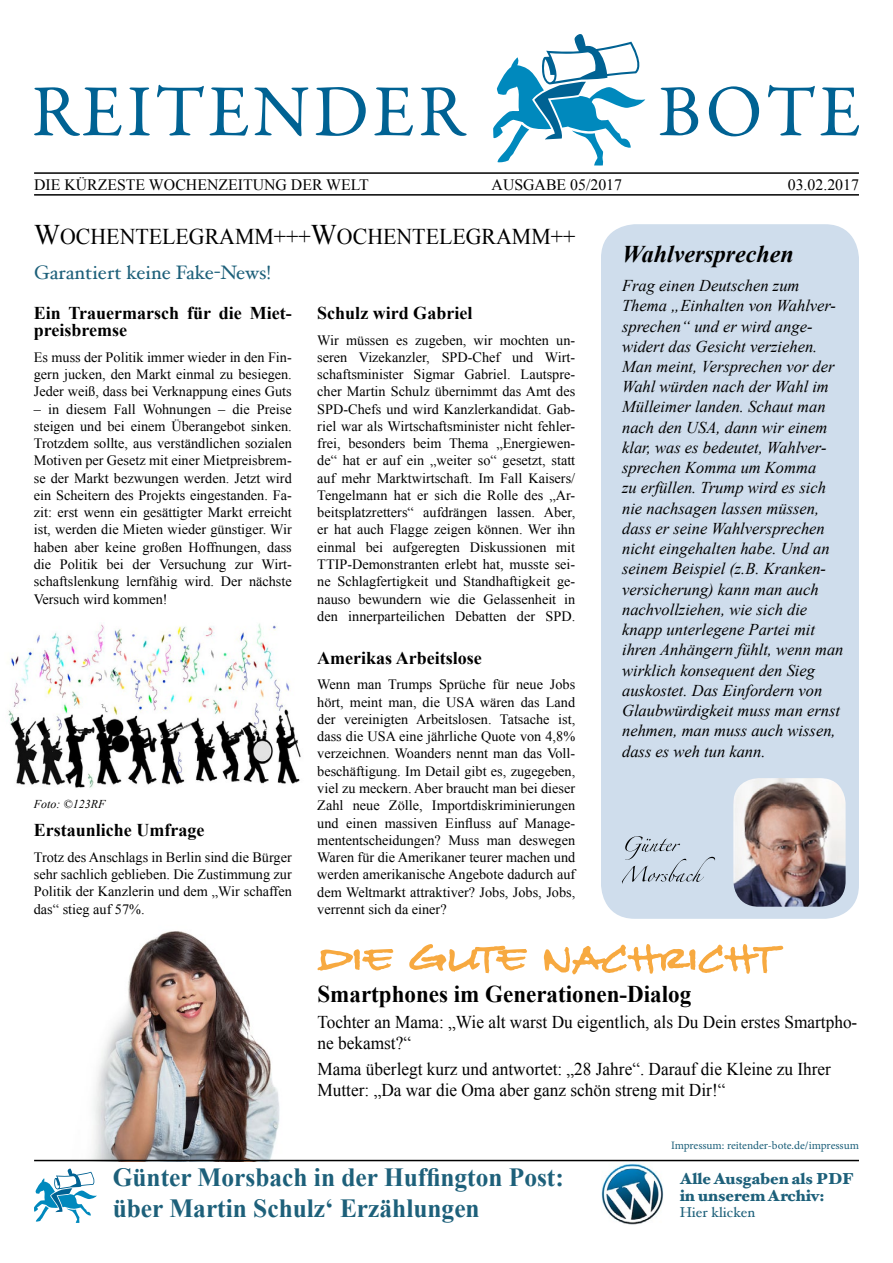
<style>
.page{position:relative;width:893px;height:1263px;background:#fff}
.page>*{position:absolute;margin:0;border:0;box-sizing:border-box;transform-origin:0 0}
.t1{font:700 26.25px/30.6px "Times New Roman";color:#1d607a}
.t2{font:700 24px "Times New Roman";color:#000;scale:.96 1}
.t3{font:italic 700 24px "Times New Roman";color:#000}
.t4{font:22.5px "Times New Roman";color:#000}
.t5{font:19.5px "Hoefler Text";color:#1d607a}
.t6{font:18px/21px "Times New Roman";color:#000;scale:.96 1}
.t7{font:700 18px/17.2px "Times New Roman";color:#000}
.t8{font:italic 16.5px/20.2px "Times New Roman";color:#000}
.t9{font:15.9px "Times New Roman";color:#000}
.t10{font:900 15.9px/16.5px "Hoefler Text";color:#1d607a}
.t11{font:14.25px/17.2px "Times New Roman";color:#000;text-align:justify}
.t12{font:14.25px "Hoefler Text";color:#1d607a}
.t13{font:italic 12px "Times New Roman";color:#000}
.t14{font:11.4px "Minion Pro";letter-spacing:-.005em;color:#1d607a}
.s1{font-size:28.5px}
</style>
<div class="page">
<img style="left:34px;top:931px;width:317px;height:229px">
<div style="left:601px;top:224px;width:258px;height:695px;background:#cfddec;border-radius:34px"></div>
<svg style="left:493px;top:34px;width:152px;height:131px"></svg>
<svg style="left:34px;top:87px;width:88px;height:49px"></svg>
<svg style="left:129px;top:87px;width:21px;height:48px"></svg>
<svg style="left:157px;top:85px;width:47px;height:51px"></svg>
<svg style="left:210px;top:87px;width:38px;height:49px"></svg>
<svg style="left:254px;top:87px;width:54px;height:49px"></svg>
<svg style="left:316px;top:87px;width:50px;height:49px"></svg>
<svg style="left:374px;top:87px;width:39px;height:49px"></svg>
<svg style="left:421px;top:87px;width:46px;height:49px"></svg>
<svg style="left:660px;top:87px;width:38px;height:48px"></svg>
<svg style="left:709px;top:86px;width:50px;height:50px"></svg>
<svg style="left:768px;top:85px;width:91px;height:51px"></svg>
<hr style="left:34px;top:172px;width:825px;height:2px;background:#000">
<hr style="left:34px;top:1160px;width:825px;height:1px;background:#000">
<hr style="left:34px;top:194px;width:825px;height:2px;background:#000">
<img style="left:601px;top:1163px;width:63px;height:62px">
<img style="left:733px;top:778px;width:113px;height:129px">
<svg style="left:622px;top:836px;width:93px;height:48px"></svg>
<img style="left:8px;top:623px;width:293px;height:165px">
<svg style="left:317px;top:944px;width:466px;height:30px"></svg>
<svg style="left:34px;top:1168px;width:63px;height:55px"></svg>
<p class="t9" style="left:34px;top:174px;width:336px">DIE KÜRZESTE WOCHENZEITUNG DER WELT</p>
<p class="t9" style="left:492px;top:174px;width:132px">AUSGABE 05/2017</p>
<p class="t9" style="left:788px;top:174px;width:73px">03.02.2017</p>
<h3 class="t4" style="left:34px;top:221px;width:543px"><span class="s1">W</span>OCHENTELEGRAMM+++<span class="s1">W</span>OCHENTELEGRAMM++</h3>
<h3 class="t5" style="left:34px;top:261px;width:238px">Garantiert keine Fake-News!</h3>
<p class="t7" style="left:34px;top:304px;width:259px">Ein Trauermarsch für die Miet&shy;preisbremse</p>
<p class="t11" style="left:34px;top:348px;width:259px">Es muss der Politik immer wieder in den Fin&shy;gern jucken, den Markt einmal zu besiegen.<br>Jeder weiß, dass bei Verknappung eines Guts</p>
<p class="t11" style="left:34px;top:400px;width:259px">– in diesem Fall Wohnungen – die Preise steigen und bei einem Überangebot sinken.<br>Trotzdem sollte, aus verständlichen sozialen Motiven per Gesetz mit einer Mietpreisbrem&shy;se der Markt bezwungen werden. Jetzt wird ein Scheitern des Projekts eingestanden. Fa&shy;zit: erst wenn ein gesättigter Markt erreicht ist, werden die Mieten wieder günstiger. Wir haben aber keine großen Hoffnungen, dass die Politik bei der Versuchung zur Wirt&shy;schaftslenkung lernfähig wird. Der nächste Versuch wird kommen!</p>
<p class="t13" style="left:34px;top:795px;width:73px">Foto: ©123RF</p>
<p class="t7" style="left:34px;top:821px;width:172px">Erstaunliche Umfrage</p>
<p class="t11" style="left:34px;top:848px;width:259px">Trotz des Anschlags in Berlin sind die Bürger sehr sachlich geblieben. Die Zustimmung zur Politik der Kanzlerin und dem „Wir schaffen das“ stieg auf 57%.</p>
<p class="t7" style="left:317px;top:304px;width:157px">Schulz wird Gabriel</p>
<p class="t11" style="left:317px;top:331px;width:259px">Wir müssen es zugeben, wir mochten un&shy;seren Vizekanzler, SPD-Chef und Wirt&shy;schaftsminister Sigmar Gabriel. Lautspre&shy;cher Martin Schulz übernimmt das Amt des SPD-Chefs und wird Kanzlerkandidat. Gab&shy;riel war als Wirtschaftsminister nicht fehler&shy;frei, besonders beim Thema „Energiewen&shy;de“ hat er auf ein „weiter so“ gesetzt, statt auf mehr Marktwirtschaft. Im Fall Kaisers/ Tengelmann hat er sich die Rolle des „Ar&shy;beitsplatzretters“ aufdrängen lassen. Aber, er hat auch Flagge zeigen können. Wer ihn einmal bei aufgeregten Diskussionen mit TTIP-Demonstranten erlebt hat, musste sei&shy;ne Schlagfertigkeit und Standhaftigkeit ge&shy;nauso bewundern wie die Gelassenheit in den innerparteilichen Debatten der SPD.</p>
<p class="t7" style="left:317px;top:648px;width:166px">Amerikas Arbeitslose</p>
<p class="t11" style="left:317px;top:676px;width:259px">Wenn man Trumps Sprüche für neue Jobs hört, meint man, die USA wären das Land der vereinigten Arbeitslosen. Tatsache ist, dass die USA eine jährliche Quote von 4,8% verzeichnen. Woanders nennt man das Voll&shy;beschäftigung. Im Detail gibt es, zugegeben, viel zu meckern. Aber braucht man bei dieser Zahl neue Zölle, Importdiskriminierungen und einen massiven Einfluss auf Manage&shy;mententscheidungen? Muss man deswegen Waren für die Amerikaner teurer machen und werden amerikanische Angebote dadurch auf dem Weltmarkt attraktiver? Jobs, Jobs, Jobs, verrennt sich da einer?</p>
<h2 class="t3" style="left:622px;top:237px;width:173px">Wahlversprechen</h2>
<p class="t8" style="left:622px;top:275px;width:223px">Frag einen Deutschen zum<br>Thema „Einhalten von Wahlver&shy;sprechen“ und er wird ange&shy;widert das Gesicht verziehen.<br>Man meint, Versprechen vor der<br>Wahl würden nach der Wahl im<br>Mülleimer landen. Schaut man nach den USA, dann wir einem klar, was es bedeutet, Wahlver&shy;sprechen Komma um Komma<br>zu erfüllen. Trump wird es sich nie nachsagen lassen müssen, dass er seine Wahlversprechen nicht eingehalten habe. Und an seinem Beispiel (z.B. Kranken&shy;versicherung) kann man auch nachvollziehen, wie sich die knapp unterlegene Partei mit ihren Anhängern fühlt, wenn man wirklich konsequent den Sieg auskostet. Das Einfordern von<br>Glaubwürdigkeit muss man ernst nehmen, man muss auch wissen, dass es weh tun kann.</p>
<h2 class="t2" style="left:317px;top:977px;width:391px">Smartphones im Generationen-Dialog</h2>
<p class="t6" style="left:317px;top:1011px;width:564px">Tochter an Mama: „Wie alt warst Du eigentlich, als Du Dein erstes Smartpho&shy;ne bekamst?“</p>
<p class="t6" style="left:317px;top:1058px;width:536px">Mama überlegt kurz und antwortet: „28 Jahre“. Darauf die Kleine zu Ihrer<br>Mutter: „Da war die Oma aber ganz schön streng mit Dir!“</p>
<h1 class="t1" style="left:113px;top:1161px;width:453px">Günter Morsbach in der Huffington Post: über Martin Schulz‘ Erzählungen</h1>
<p class="t14" style="left:671px;top:1138px;width:189px">Impressum: reitender-bote.de/impressum</p>
<p class="t10" style="left:680px;top:1171px;width:176px">Alle Ausgaben als PDF in unserem Archiv:</p>
<p class="t12" style="left:680px;top:1204px;width:77px">Hier klicken</p>
</div>
